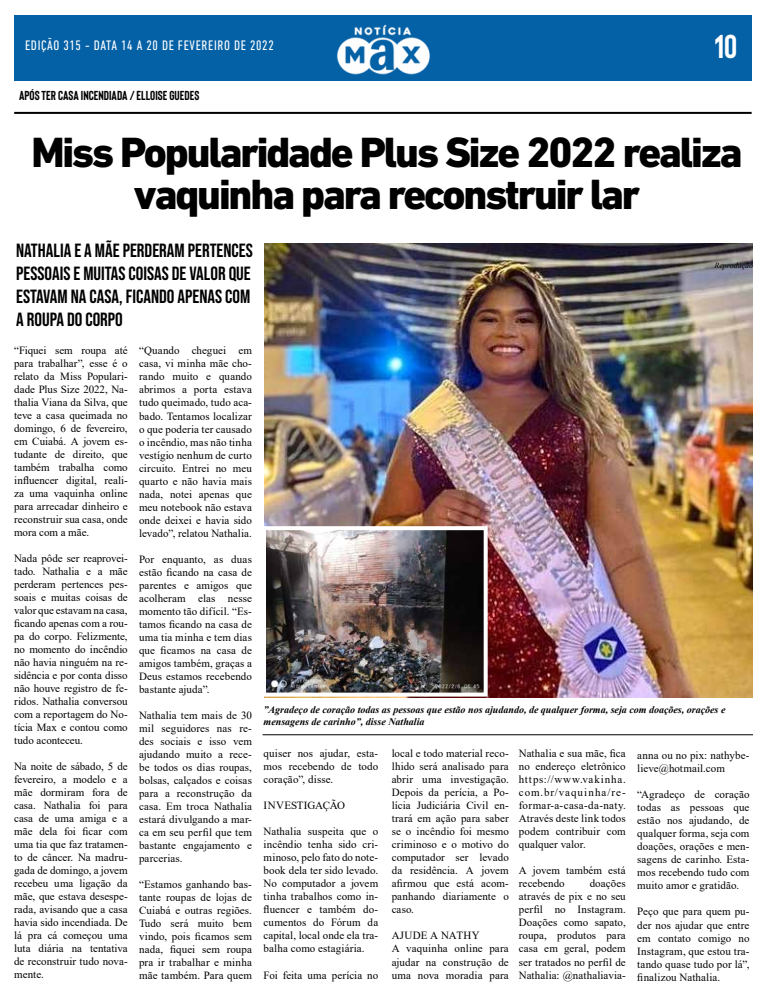
<style>
.page{position:relative;width:780px;height:993px;background:#fff}
.page>*{position:absolute;margin:0;border:0;box-sizing:border-box;transform-origin:0 0}
.t1{font:800 43px/42px "DIN Next LT Pro";letter-spacing:-.05em;color:#000;text-align:center}
.t2{font:700 33px "Bison";color:#fff}
.t3{font:19px/22.8px "Bebas Neue";color:#000}
.t4{font:condensed 14px "DIN Next LT Pro";letter-spacing:.05em;color:#fff}
.t5{font:700 13px "Bison";color:#000}
.t6{font:11px/13px "Times New Roman";letter-spacing:.005em;color:#000;text-align:justify}
.t7{font:italic 700 10px/12px "Times New Roman";color:#000}
.t8{font:italic 8px "Times New Roman";color:#000}
</style>
<div class="page">
<img style="left:264px;top:243px;width:488px;height:454px">
<div style="left:14px;top:15px;width:737px;height:66px;background:#0561a6"></div>
<img style="left:337px;top:24px;width:93px;height:51px">
<hr style="left:14px;top:112px;width:737px;height:2px;background:#000">
<hr style="left:262px;top:734px;width:491px;height:1px;background:#000">
<img style="left:267px;top:531px;width:215px;height:160px">
<div style="left:262px;top:526px;width:225px;height:170px;border:4px solid #fff"></div>
<p class="t4" style="left:25px;top:38px;width:250px">EDIÇÃO 315 - DATA 14 A 20 DE FEVEREIRO DE 2022</p>
<p class="t5" style="left:19px;top:89px;width:182px">APÓS TER CASA INCENDIADA / ELLOISE GUEDES</p>
<h2 class="t2" style="left:714px;top:29px;width:24px">10</h2>
<h1 class="t1" style="left:32px;top:132px;width:712px">Miss Popularidade Plus Size 2022 realiza vaquinha para reconstruir lar</h1>
<h3 class="t3" style="left:16px;top:239px;width:238px">NATHALIA E A MÃE PERDERAM PERTENCES<br>PESSOAIS E MUITAS COISAS DE VALOR QUE<br>ESTAVAM NA CASA, FICANDO APENAS COM<br>A ROUPA DO CORPO</h3>
<p class="t6" style="left:14px;top:343px;width:115px">“Fiquei sem roupa até para trabalhar”, esse é o relato da Miss Populari&shy;dade Plus Size 2022, Na&shy;thalia Viana da Silva, que teve a casa queimada no domingo, 6 de fevereiro, em Cuiabá. A jovem es&shy;tudante de direito, que também trabalha como influencer digital, reali&shy;za uma vaquinha online para arrecadar dinheiro e reconstruir sua casa, onde mora com a mãe.</p>
<p class="t6" style="left:14px;top:551px;width:115px">Nada pôde ser reaprovei&shy;tado. Nathalia e a mãe perderam pertences pes&shy;soais e muitas coisas de valor que estavam na casa, ficando apenas com a rou&shy;pa do corpo. Felizmente, no momento do incêndio não havia ninguém na re&shy;sidência e por conta disso não houve registro de fe&shy;ridos. Nathalia conversou com a reportagem do No&shy;tícia Max e contou como tudo aconteceu.</p>
<p class="t6" style="left:14px;top:759px;width:115px">Na noite de sábado, 5 de fevereiro, a modelo e a mãe dormiram fora de casa. Nathalia foi para casa de uma amiga e a mãe dela foi ficar com uma tia que faz tratamen&shy;to de câncer. Na madru&shy;gada de domingo, a jovem recebeu uma ligação da mãe, que estava desespe&shy;rada, avisando que a casa havia sido incendiada. De lá pra cá começou uma luta diária na tentativa de reconstruir tudo nova&shy;mente.</p>
<p class="t6" style="left:139px;top:344px;width:114px">“Quando cheguei em casa, vi minha mãe cho&shy;rando muito e quando abrimos a porta estava tudo queimado, tudo aca&shy;bado. Tentamos localizar o que poderia ter causado o incêndio, mas não tinha vestígio nenhum de curto circuito. Entrei no meu quarto e não havia mais nada, notei apenas que meu notebook não estava onde deixei e havia sido levado”, relatou Nathalia.</p>
<p class="t6" style="left:139px;top:552px;width:114px">Por enquanto, as duas estão ficando na casa de parentes e amigos que acolheram elas nesse momento tão difícil. “Es&shy;tamos ficando na casa de uma tia minha e tem dias que ficamos na casa de amigos também, graças a Deus estamos recebendo bastante ajuda”.</p>
<p class="t6" style="left:139px;top:708px;width:114px">Nathalia tem mais de 30 mil seguidores nas re&shy;des sociais e isso vem ajudando muito a rece&shy;be todos os dias roupas, bolsas, calçados e coisas para a reconstrução da casa. Em troca Nathalia estará divulgando a mar&shy;ca em seu perfil que tem bastante engajamento e parcerias.</p>
<p class="t6" style="left:139px;top:877px;width:114px">“Estamos ganhando bas&shy;tante roupas de lojas de Cuiabá e outras regiões.<br>Tudo será muito bem vindo, pois ficamos sem nada, fiquei sem roupa pra ir trabalhar e minha mãe também. Para quem</p>
<p class="t8" style="left:714px;top:259px;width:40px">Reprodução</p>
<p class="t7" style="left:263px;top:703px;width:463px">”Agradeço de coração todas as pessoas que estão nos ajudando, de qualquer forma, seja com doações, orações e mensagens de carinho”, disse Nathalia</p>
<p class="t6" style="left:263px;top:746px;width:116px">quiser nos ajudar, esta&shy;mos recebendo de todo coração”, disse.</p>
<p class="t6" style="left:263px;top:798px;width:83px">INVESTIGAÇÃO</p>
<p class="t6" style="left:263px;top:824px;width:116px">Nathalia suspeita que o incêndio tenha sido cri&shy;minoso, pelo fato do note&shy;book dela ter sido levado.<br>No computador a jovem tinha trabalhos como in&shy;fluencer e também do&shy;cumentos do Fórum da capital, local onde ela tra&shy;balha como estagiária.</p>
<p class="t6" style="left:263px;top:967px;width:116px">Foi feita uma perícia no</p>
<p class="t6" style="left:519px;top:746px;width:108px">Nathalia e sua mãe, fica no endereço eletrônico https://www.vakinha. com.br/vaquinha/re&shy;formar-a-casa-da-naty.<br>Através deste link todos podem contribuir com qualquer valor.</p>
<p class="t6" style="left:519px;top:863px;width:108px">A jovem também está recebendo</p>
<p class="t6" style="left:391px;top:746px;width:119px">local e todo material reco&shy;lhido será analisado para abrir uma investigação.<br>Depois da perícia, a Po&shy;lícia Judiciária Civil en&shy;trará em ação para saber se o incêndio foi mesmo criminoso e o motivo do computador ser levado da residência. A jovem afirmou que está acom&shy;panhando diariamente o caso.</p>
<p class="t6" style="left:391px;top:928px;width:119px;text-align:left">AJUDE A NATHY<br>A vaquinha online para ajudar na construção de uma nova moradia para</p>
<p class="t6" style="left:637px;top:748px;width:114px">anna ou no pix: nathybe&shy;lieve@hotmail.com</p>
<p class="t6" style="left:637px;top:787px;width:114px">“Agradeço de coração todas as pessoas que estão nos ajudando, de qualquer forma, seja com doações, orações e men&shy;sagens de carinho. Esta&shy;mos recebendo tudo com muito amor e gratidão.</p>
<p class="t6" style="left:637px;top:904px;width:114px">Peço que para quem pu&shy;der nos ajudar que entre em contato comigo no Instagram, que estou tra&shy;tando quase tudo por lá”, finalizou Nathalia.</p>
<p class="t6" style="left:519px;top:876px;width:108px;text-indent:71px">doações através de pix e no seu perfil no Instagram.<br>Doações como sapato, roupa, produtos para casa em geral, podem ser tratados no perfil de Nathalia: @nathaliavia-</p>
</div>
